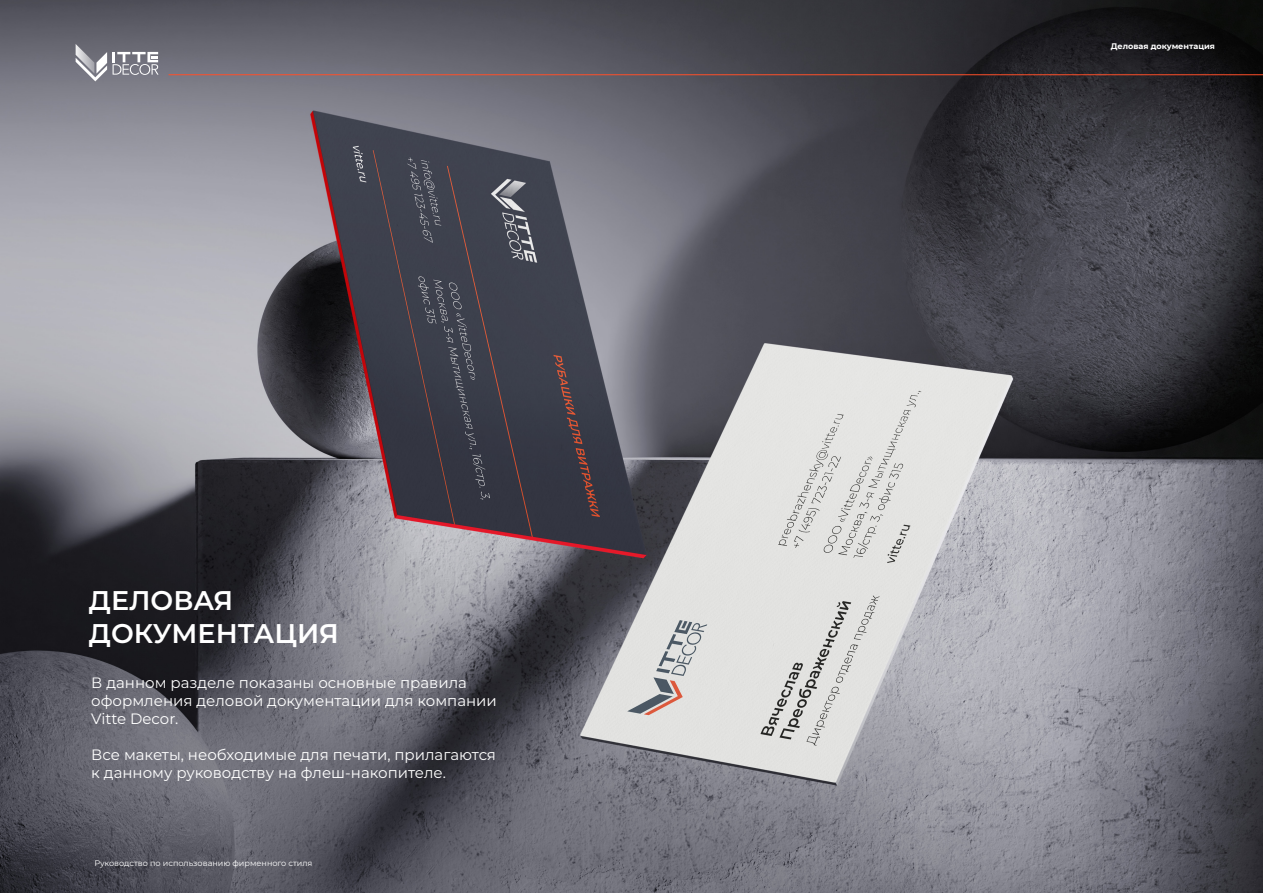
<style>
.page{position:relative;width:1263px;height:893px;background:#fff}
.page>*{position:absolute;margin:0;border:0;box-sizing:border-box;transform-origin:0 0}
.t1{font:100 27px/32.4px "Montserrat";color:#fff}
.t2{font:100 15px/18px "Montserrat";color:#fff}
.t3{font:100 8.1px "Montserrat";color:#fff}
.t4{font:700 8.1px "Montserrat";color:#fff}
</style>
<div class="page">
<img style="left:0;top:0;width:1263px;height:893px">
<hr style="left:169px;top:74px;width:1094px;height:1px;background:#ff4f29">
<svg style="left:76px;top:44px;width:31px;height:37px"></svg>
<svg style="left:113px;top:52px;width:46px;height:23px"></svg>
<h1 class="t1" style="left:89px;top:584px;width:252px">ДЕЛОВАЯ<br>ДОКУМЕНТАЦИЯ</h1>
<p class="t2" style="left:91px;top:673px;width:407px">В данном разделе показаны основные правила оформления деловой документации для компании<br>Vitte Decor.</p>
<p class="t2" style="left:91px;top:745px;width:406px">Все макеты, необходимые для печати, прилагаются к данному руководству на флеш-накопителе.</p>
<p class="t3" style="left:94px;top:858px;width:220px">Руководство по использованию фирменного стиля</p>
<p class="t4" style="left:1111px;top:41px;width:106px">Деловая документация</p>
</div>
